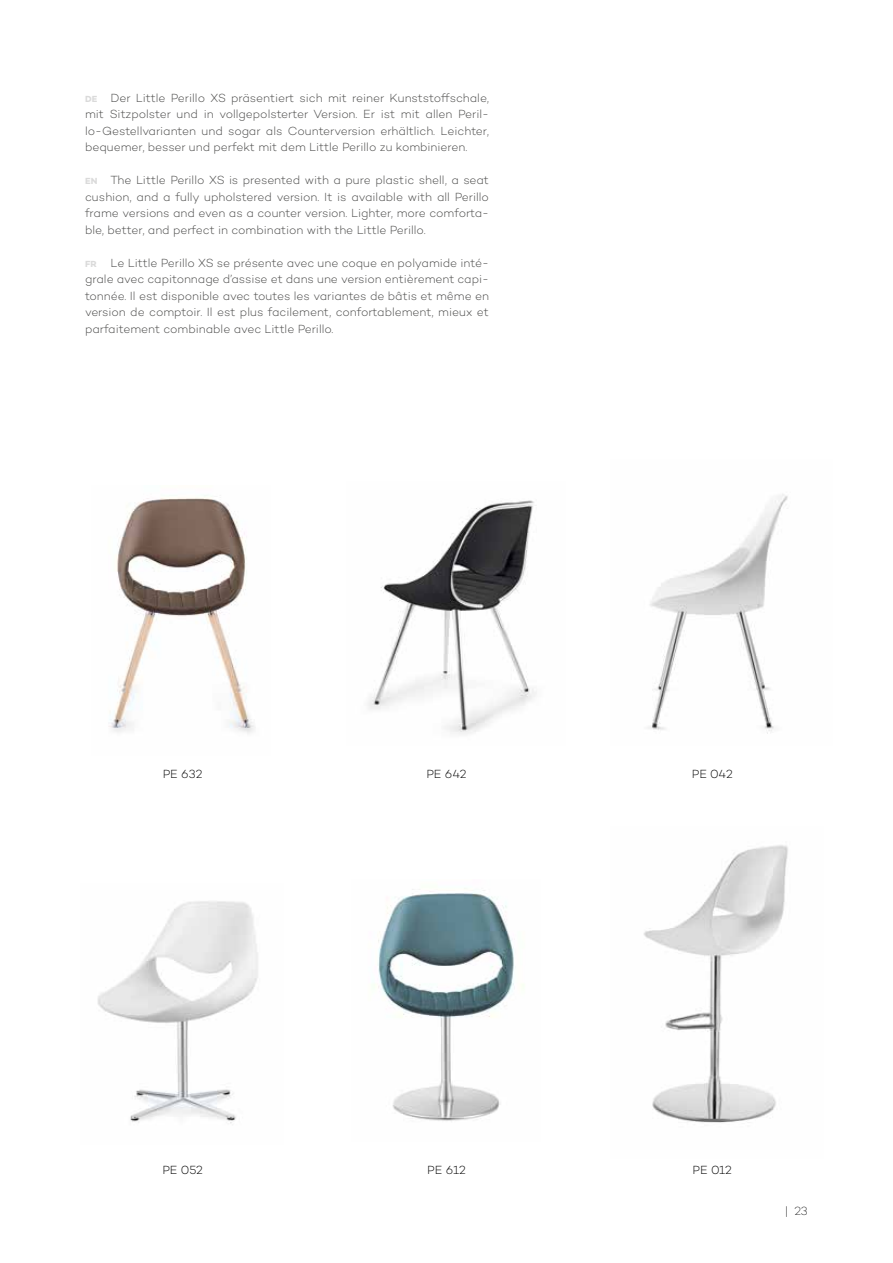
<style>
.page{position:relative;width:893px;height:1263px;background:#fff}
.page>*{position:absolute;margin:0;border:0;box-sizing:border-box;transform-origin:0 0}
.t1{font:300 12px/16.5px "Campton";letter-spacing:-.005em;color:#494948;text-align:justify}
.t2{font:300 12px "Campton";letter-spacing:-.005em;color:#000}
.t3{font:200 12px "Campton";color:#000}
.s1{font-weight:700;font-size:9px;color:#dadada}
</style>
<div class="page">
<img style="left:373px;top:888px;width:151px;height:233px">
<img style="left:644px;top:845px;width:144px;height:278px">
<img style="left:97px;top:901px;width:161px;height:223px">
<img style="left:368px;top:500px;width:169px;height:234px">
<img style="left:648px;top:494px;width:140px;height:240px">
<img style="left:109px;top:495px;width:146px;height:239px">
<p class="t1" style="left:85px;top:89px;width:405px"><span class="s1">DE</span> Der Little Perillo XS präsentiert sich mit reiner Kunststoffschale, mit Sitzpolster und in vollgepolsterter Version. Er ist mit allen Peril&shy;lo-Gestellvarianten und sogar als Counterversion erhältlich. Leichter, bequemer, besser und perfekt mit dem Little Perillo zu kombinieren.</p>
<p class="t1" style="left:85px;top:171px;width:405px"><span class="s1">EN</span> The Little Perillo XS is presented with a pure plastic shell, a seat cushion, and a fully upholstered version. It is available with all Perillo frame versions and even as a counter version. Lighter, more comforta&shy;ble, better, and perfect in combination with the Little Perillo.</p>
<p class="t1" style="left:85px;top:254px;width:405px"><span class="s1">FR</span> Le Little Perillo XS se présente avec une coque en polyamide inté&shy;grale avec capitonnage d’assise et dans une version entièrement capi&shy;tonnée. Il est disponible avec toutes les variantes de bâtis et même en version de comptoir. Il est plus facilement, confortablement, mieux et parfaitement combinable avec Little Perillo.</p>
<p class="t2" style="left:163px;top:767px;width:41px">PE 632</p>
<p class="t2" style="left:426px;top:767px;width:42px">PE 642</p>
<p class="t2" style="left:692px;top:767px;width:42px">PE 042</p>
<p class="t2" style="left:162px;top:1163px;width:42px">PE 052</p>
<p class="t2" style="left:427px;top:1163px;width:40px">PE 612</p>
<p class="t2" style="left:693px;top:1163px;width:41px">PE 012</p>
<p class="t3" style="left:785px;top:1204px;width:25px">| 23</p>
</div>
